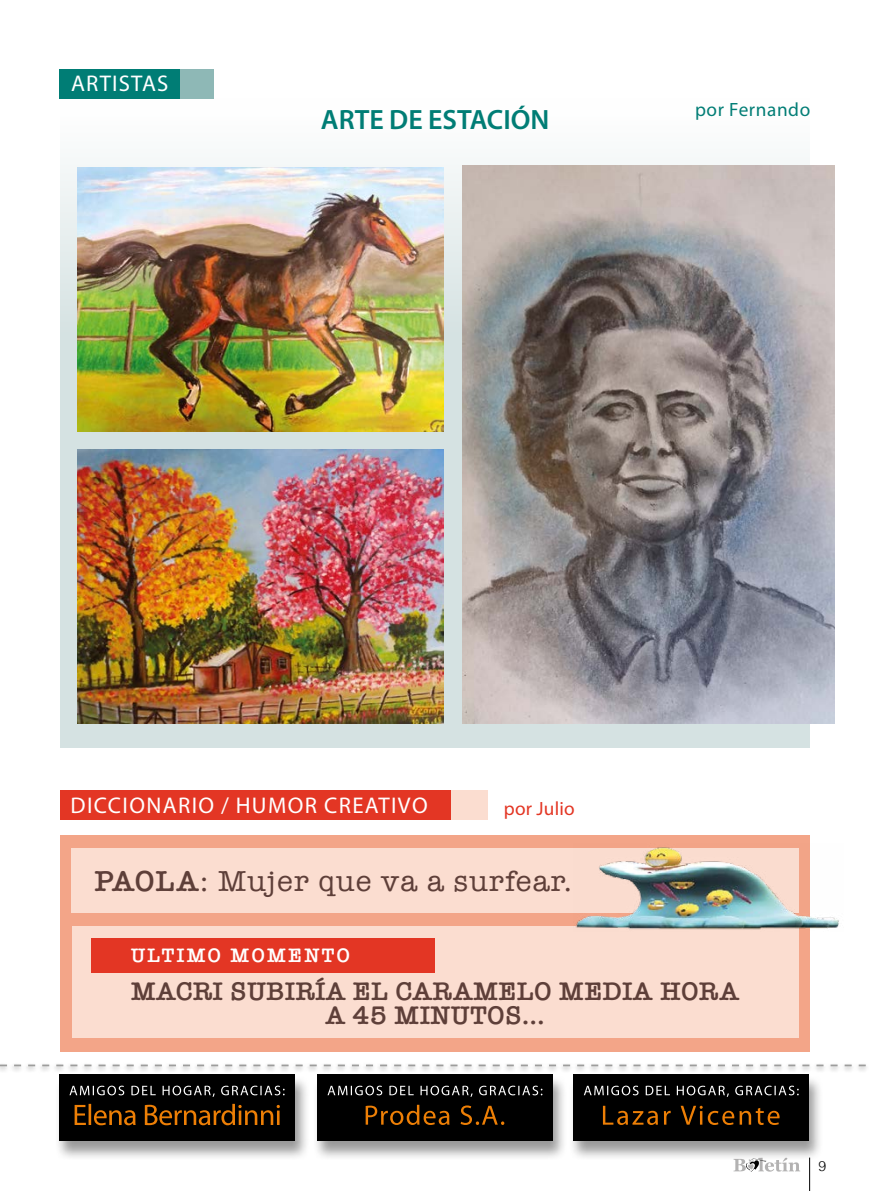
<style>
.page{position:relative;width:869px;height:1191px;background:#fff}
.page>*{position:absolute;margin:0;border:0;box-sizing:border-box;transform-origin:0 0}
.t1{font:29.75px "American Typewriter";letter-spacing:.04em;color:#5e3f39}
.t2{font:600 28px "Myriad Pro";color:#007d75}
.t3{font:600 26.25px/24.2px "American Typewriter";letter-spacing:.02em;color:#5e3f39;text-align:center}
.t4{font:22.75px "Myriad Pro";letter-spacing:.06em;color:#fff}
.t5{font:600 20.12px "American Typewriter";letter-spacing:.11em;color:#fff}
.t6{font:19.25px "Myriad Pro";letter-spacing:.03em;color:#007d75}
.t7{font:19.25px "Myriad Pro";letter-spacing:.01em;color:#e33624}
.t8{font:300 14px "Helvetica";color:#000}
.s1{font-weight:600}
</style>
<div class="page">
<hr style="left:809px;top:1157px;width:1px;height:34px;background:#000">
<svg style="left:733px;top:1160px;width:66px;height:11px"></svg>
<div style="left:60px;top:835px;width:749px;height:217px;background:#f3a588"></div>
<div style="left:71px;top:848px;width:727px;height:64px;background:#fbddd0"></div>
<div style="left:72px;top:926px;width:726px;height:111px;background:#fbddd0"></div>
<div style="left:91px;top:937px;width:343px;height:35px;background:#e33624"></div>
<div style="left:568px;top:1074px;width:255px;height:86px;background:#000;opacity:.4"></div>
<div style="left:573px;top:1074px;width:235px;height:66px;background:#000"></div>
<div style="left:312px;top:1074px;width:255px;height:86px;background:#000;opacity:.4"></div>
<div style="left:317px;top:1074px;width:235px;height:66px;background:#000"></div>
<svg style="left:584px;top:1085px;width:214px;height:12px"></svg>
<svg style="left:327px;top:1085px;width:215px;height:12px"></svg>
<svg style="left:602px;top:1105px;width:177px;height:20px"></svg>
<div style="left:0;top:1062px;width:868px;height:11px;background:#000;opacity:.4"></div>
<svg style="left:0;top:1064px;width:868px;height:2px"></svg>
<div style="left:54px;top:1074px;width:255px;height:86px;background:#000;opacity:.4"></div>
<div style="left:59px;top:1074px;width:236px;height:66px;background:#000"></div>
<svg style="left:69px;top:1085px;width:215px;height:12px"></svg>
<svg style="left:75px;top:1103px;width:205px;height:22px"></svg>
<svg style="left:365px;top:1104px;width:139px;height:21px"></svg>
<div style="left:60px;top:790px;width:391px;height:30px;background:#e33624"></div>
<div style="left:451px;top:790px;width:36px;height:30px;background:#fbddd0"></div>
<img style="left:573px;top:843px;width:266px;height:88px">
<svg style="left:60px;top:98px;width:749px;height:649px"></svg>
<div style="left:59px;top:69px;width:121px;height:29px;background:#007d75"></div>
<div style="left:180px;top:69px;width:33px;height:29px;background:#8eb8b6"></div>
<img style="left:77px;top:167px;width:366px;height:264px">
<img style="left:77px;top:449px;width:366px;height:274px">
<img style="left:462px;top:166px;width:372px;height:557px">
<p class="t4" style="left:71px;top:69px;width:99px">ARTISTAS</p>
<p class="t2" style="left:321px;top:102px;width:230px">ARTE DE ESTACIÓN</p>
<p class="t6" style="left:694px;top:97px;width:117px">por Fernando</p>
<p class="t4" style="left:70px;top:791px;width:358px">DICCIONARIO / HUMOR CREATIVO</p>
<p class="t7" style="left:503px;top:797px;width:72px">por Julio</p>
<p class="t1" style="left:95px;top:858px;width:478px"><span class="s1">PAOLA</span>: Mujer que va a surfear.</p>
<p class="t5" style="left:131px;top:939px;width:220px">ULTIMO MOMENTO</p>
<p class="t3" style="left:131px;top:978px;width:609px">MACRI SUBIRÍA EL CARAMELO MEDIA HORA<br>A 45 MINUTOS...</p>
<p class="t8" style="left:818px;top:1157px;width:9px">9</p>
</div>
